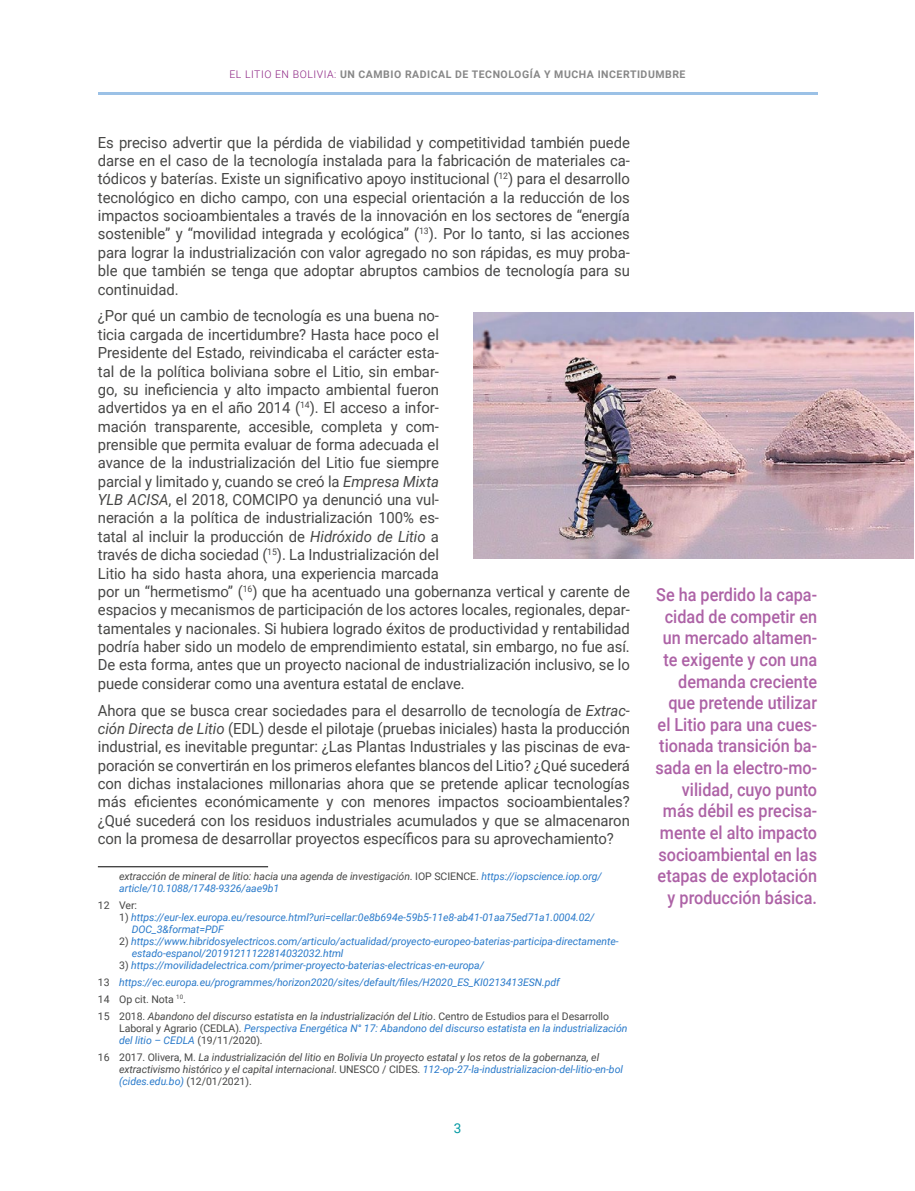
<style>
.page{position:relative;width:915px;height:1191px;background:#fff}
.page>*{position:absolute;margin:0;border:0;box-sizing:border-box;transform-origin:0 0}
.t1{font:500 18px/21.6px "Roboto";color:#ad62a6;text-align:right;scale:.9 1}
.t2{font:15.3px/18.3px "Roboto";letter-spacing:-.005em;color:#474746;text-align:justify}
.t3{font:13.5px "Roboto";color:#0399a3}
.t4{font:italic 10.5px/12px "Roboto";letter-spacing:-.005em;color:#2879ca}
.t5{font:italic 10.5px/12px "Roboto";letter-spacing:-.005em;color:#474746}
.t6{font:700 10.5px "Roboto";letter-spacing:.05em;color:#878787}
.t7{font:10.5px "Roboto";color:#474746}
.s1{font-weight:300;color:#8a1f80}
.s2{font-style:italic}
.s3{color:#474746}
.s4{font-style:normal;color:#474746}
.s5{font-style:normal}
.s6{color:#2879ca}
</style>
<div class="page">
<hr style="left:98px;top:866px;width:170px;height:1px;background:#000">
<img style="left:473px;top:313px;width:439px;height:245px">
<hr style="left:98px;top:92px;width:718px;height:3px;background:#0563c1">
<p class="t6" style="left:229px;top:67px;width:457px"><span class="s1">EL LITIO EN BOLIVIA:</span> UN CAMBIO RADICAL DE TECNOLOGÍA Y MUCHA INCERTIDUMBRE</p>
<p class="t2" style="left:98px;top:132px;width:533px">Es preciso advertir que la pérdida de viabilidad y competitividad también puede darse en el caso de la tecnología instalada para la fabricación de materiales ca&shy;tódicos y baterías. Existe un significativo apoyo institucional (<sup>12</sup>) para el desarrollo tecnológico en dicho campo, con una especial orientación a la reducción de los impactos socioambientales a través de la innovación en los sectores de “energía sostenible” y “movilidad integrada y ecológica” (<sup>13</sup>). Por lo tanto, si las acciones para lograr la industrialización con valor agregado no son rápidas, es muy proba&shy;ble que también se tenga que adoptar abruptos cambios de tecnología para su continuidad.</p>
<p class="t2" style="left:98px;top:306px;width:533px;text-align:left">¿Por qué un cambio de tecnología es una buena no-<br>ticia cargada de incertidumbre? Hasta hace poco el<br>Presidente del Estado, reivindicaba el carácter esta-<br>tal de la política boliviana sobre el Litio, sin embar-<br>go, su ineficiencia y alto impacto ambiental fueron<br>advertidos ya en el año 2014 (<sup>14</sup>). El acceso a infor-<br>mación transparente, accesible, completa y com-<br>prensible que permita evaluar de forma adecuada el<br>avance de la industrialización del Litio fue siempre<br>parcial y limitado y, cuando se creó la <span class="s2">Empresa Mixta<br>YLB ACISA</span>, el 2018, COMCIPO ya denunció una vul-<br>neración a la política de industrialización 100% es-<br>tatal al incluir la producción de <span class="s2">Hidróxido de Litio</span> a<br>través de dicha sociedad (<sup>15</sup>). La Industrialización del<br>Litio ha sido hasta ahora, una experiencia marcada<br>por un “hermetismo” (<sup>16</sup>) que ha acentuado una gobernanza vertical y carente de espacios y mecanismos de participación de los actores locales, regionales, depar&shy;tamentales y nacionales. Si hubiera logrado éxitos de productividad y rentabilidad podría haber sido un modelo de emprendimiento estatal, sin embargo, no fue así.<br>De esta forma, antes que un proyecto nacional de industrialización inclusivo, se lo puede considerar como una aventura estatal de enclave.</p>
<p class="t2" style="left:98px;top:700px;width:533px">Ahora que se busca crear sociedades para el desarrollo de tecnología de <span class="s2">Extrac&shy;ción Directa de Litio</span> (EDL) desde el pilotaje (pruebas iniciales) hasta la producción industrial, es inevitable preguntar: ¿Las Plantas Industriales y las piscinas de eva&shy;poración se convertirán en los primeros elefantes blancos del Litio? ¿Qué sucederá con dichas instalaciones millonarias ahora que se pretende aplicar tecnologías más eficientes económicamente y con menores impactos socioambientales? ¿Qué sucederá con los residuos industriales acumulados y que se almacenaron con la promesa de desarrollar proyectos específicos para su aprovechamiento?</p>
<p class="t4" style="left:119px;top:869px;width:484px"><span class="s3">extracción de mineral de litio: hacia una agenda de investigación</span><span class="s4">. IOP SCIENCE.</span> https://iopscience.iop.org/ article/10.1088/1748-9326/aae9b1</p>
<p class="t7" style="left:98px;top:897px;width:41px">12 Ver:</p>
<p class="t4" style="left:132px;top:910px;width:464px;text-indent:-13px"><span class="s4">1)</span> https://eur-lex.europa.eu/resource.html?uri=cellar:0e8b694e-59b5-11e8-ab41-01aa75ed71a1.0004.02/<br>DOC_3&amp;format=PDF</p>
<p class="t4" style="left:132px;top:934px;width:488px;text-indent:-13px"><span class="s4">2)</span> https://www.hibridosyelectricos.com/articulo/actualidad/proyecto-europeo-baterias-participa-directamente&shy;estado-espanol/20191211122814032032.html</p>
<p class="t4" style="left:98px;top:956px;width:512px;line-height:17px;text-indent:21px"><span class="s4">3)</span> https://movilidadelectrica.com/primer-proyecto-baterias-electricas-en-europa/<br><span class="s4">13</span> https://ec.europa.eu/programmes/horizon2020/sites/default/files/H2020_ES_KI0213413ESN.pdf<br><span class="s4">14 Op cit. Nota</span> <sup>10</sup><span class="s4">.<br>15 2018.</span> <span class="s3">Abandono del discurso estatista en la industrialización del Litio</span><span class="s4">. Centro de Estudios para el Desarrollo</span></p>
<p class="t4" style="left:119px;top:1021px;width:509px"><span class="s4">Laboral y Agrario (CEDLA).</span> Perspectiva Energética N° 17: Abandono del discurso estatista en la industrialización del litio – CEDLA <span class="s4">(19/11/2020).</span></p>
<p class="t5" style="left:119px;top:1050px;width:505px;text-indent:-21px"><span class="s5">16 2017. Olivera, M.</span> La industrialización del litio en Bolivia Un proyecto estatal y los retos de la gobernanza, el extractivismo histórico y el capital internacional<span class="s5">. UNESCO / CIDES.</span> <span class="s6">112-op-27-la-industrializacion-del-litio-en-bol (cides.edu.bo)</span> <span class="s5">(12/01/2021).</span></p>
<p class="t3" style="left:453px;top:1119px;width:9px">3</p>
<p class="t1" style="left:655px;top:583px;width:181px">Se ha perdido la capa&shy;cidad de competir en un mercado altamen&shy;te exigente y con una demanda creciente que pretende utilizar el Litio para una cues&shy;tionada transición ba&shy;sada en la electro-mo&shy;vilidad, cuyo punto más débil es precisa&shy;mente el alto impacto socioambiental en las etapas de explotación y producción básica.</p>
</div>
